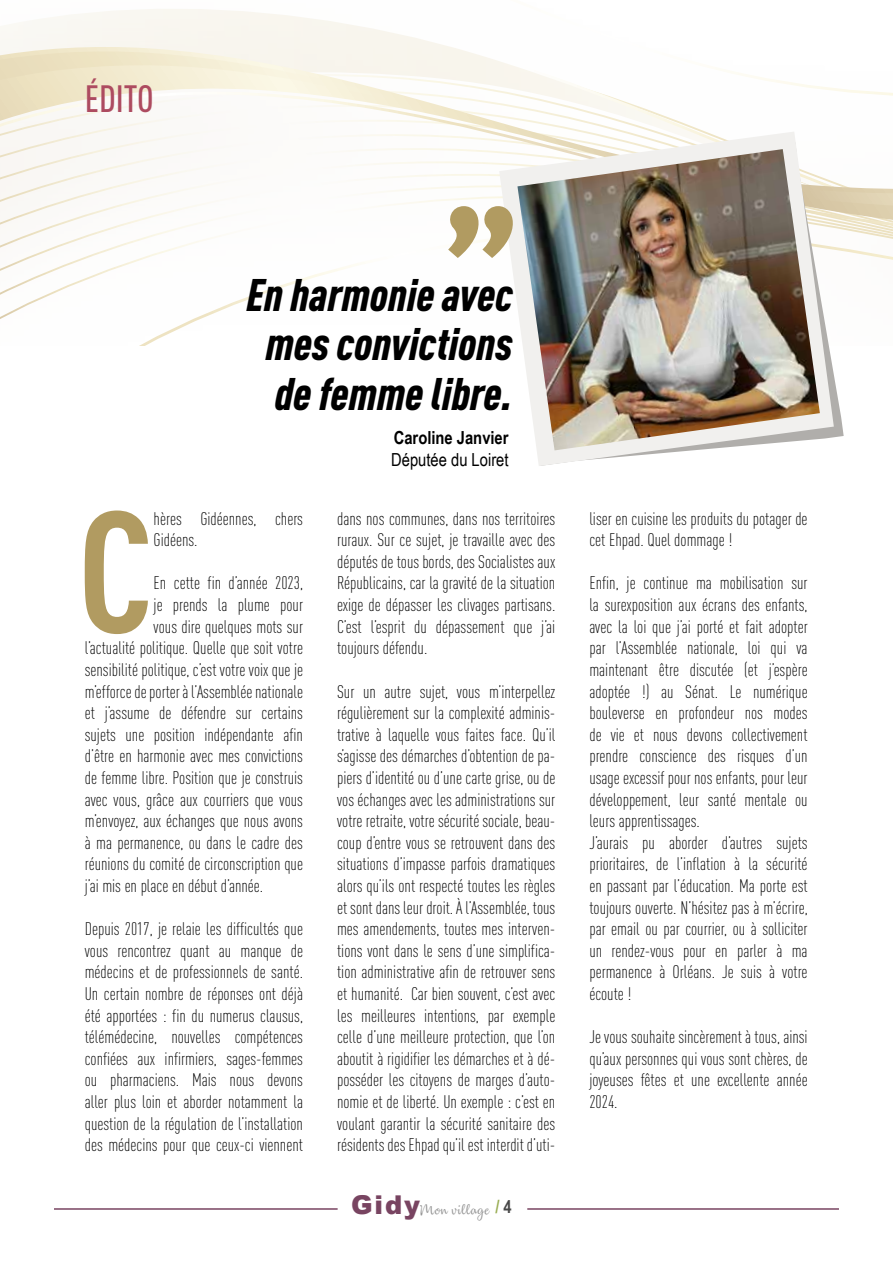
<style>
.page{position:relative;width:893px;height:1263px;background:#fff}
.page>*{position:absolute;margin:0;border:0;box-sizing:border-box;transform-origin:0 0}
.t1{font:700 condensed 169.65px "DIN Pro";color:#b19b61}
.t2{font:italic 900 condensed 45px/49.5px "DIN Pro";color:#000;text-align:justify}
.t3{font:500 condensed 37.5px "DIN Pro";color:#ad4b60}
.t4{font:300 condensed 18px/21.6px "DIN Pro";color:#000;text-align:justify}
.t5{font:700 18px "Arial Narrow";color:#000}
.t6{font:18px "Arial Narrow";color:#000}
.t7{font:13.8px "Dulcelin";letter-spacing:.05em;color:#939393}
.s1{font-family:"Arial";font-weight:900;font-size:25.95px;color:#784461}
.s2{font-family:"Arial Narrow";font-weight:700;font-size:18px;color:#99ad53}
.s3{font-family:"Arial Narrow";font-weight:700;font-size:18px;color:#484848}
</style>
<div class="page">
<hr style="left:527px;top:1208px;width:312px;height:2px;background:#784461">
<hr style="left:54px;top:1208px;width:284px;height:2px;background:#784461">
<svg style="left:0;top:125px;width:38px;height:145px"></svg>
<svg style="left:0;top:9px;width:478px;height:116px"></svg>
<svg style="left:38px;top:55px;width:855px;height:290px"></svg>
<svg style="left:834px;top:133px;width:10px;height:305px"></svg>
<svg style="left:499px;top:132px;width:335px;height:334px"></svg>
<img style="left:517px;top:149px;width:303px;height:301px">
<svg style="left:446px;top:206px;width:77px;height:52px"></svg>
<h3 class="t3" style="left:85px;top:71px;width:71px">ÉDITO</h3>
<h2 class="t2" style="left:266px;top:266px;width:248px;text-indent:-19px">En harmonie avec mes convictions de femme libre.</h2>
<p class="t5" style="left:394px;top:424px;width:116px">Caroline Janvier</p>
<p class="t6" style="left:391px;top:446px;width:119px">Députée du Loiret</p>
<h1 class="t1" style="left:78px;top:444px;width:77px">C</h1>
<p class="t4" style="left:154px;top:506px;width:151px">hères Gidéennes, chers<br>Gidéens.</p>
<p class="t4" style="left:154px;top:571px;width:151px">En cette fin d’année 2023,</p>
<p class="t4" style="left:154px;top:593px;width:151px">je prends la plume pour</p>
<p class="t4" style="left:154px;top:614px;width:151px">vous dire quelques mots sur</p>
<p class="t4" style="left:85px;top:636px;width:220px">l’actualité politique. Quelle que soit votre</p>
<p class="t4" style="left:85px;top:658px;width:220px">sensibilité politique, c’est votre voix que je</p>
<p class="t4" style="left:85px;top:679px;width:220px">m’efforce de porter à l’Assemblée nationale</p>
<p class="t4" style="left:85px;top:701px;width:220px">et j’assume de défendre sur certains</p>
<p class="t4" style="left:85px;top:722px;width:220px">sujets une position indépendante afin</p>
<p class="t4" style="left:85px;top:744px;width:220px">d’être en harmonie avec mes convictions</p>
<p class="t4" style="left:85px;top:766px;width:220px">de femme libre. Position que je construis</p>
<p class="t4" style="left:85px;top:787px;width:220px">avec vous, grâce aux courriers que vous</p>
<p class="t4" style="left:85px;top:809px;width:220px">m’envoyez, aux échanges que nous avons</p>
<p class="t4" style="left:85px;top:830px;width:220px">à ma permanence, ou dans le cadre des</p>
<p class="t4" style="left:85px;top:852px;width:220px">réunions du comité de circonscription que</p>
<p class="t4" style="left:85px;top:874px;width:180px">j’ai mis en place en début d’année.</p>
<p class="t4" style="left:85px;top:917px;width:220px">Depuis 2017, je relaie les difficultés que vous rencontrez quant au manque de médecins et de professionnels de santé.<br>Un certain nombre de réponses ont déjà été apportées : fin du numerus clausus, télémédecine, nouvelles compétences confiées aux infirmiers, sages-femmes ou pharmaciens. Mais nous devons aller plus loin et aborder notamment la question de la régulation de l’installation des médecins pour que ceux-ci viennent</p>
<p class="t4" style="left:337px;top:506px;width:220px">dans nos communes, dans nos territoires ruraux. Sur ce sujet, je travaille avec des députés de tous bords, des Socialistes aux Républicains, car la gravité de la situation exige de dépasser les clivages partisans.<br>C’est l’esprit du dépassement que j’ai toujours défendu.</p>
<p class="t4" style="left:337px;top:679px;width:220px">Sur un autre sujet, vous m’interpellez régulièrement sur la complexité adminis&shy;trative à laquelle vous faites face. Qu’il s’agisse des démarches d’obtention de pa&shy;piers d’identité ou d’une carte grise, ou de vos échanges avec les administrations sur votre retraite, votre sécurité sociale, beau&shy;coup d’entre vous se retrouvent dans des situations d’impasse parfois dramatiques alors qu’ils ont respecté toutes les règles et sont dans leur droit. À l’Assemblée, tous mes amendements, toutes mes interven&shy;tions vont dans le sens d’une simplifica&shy;tion administrative afin de retrouver sens et humanité. Car bien souvent, c’est avec les meilleures intentions, par exemple celle d’une meilleure protection, que l’on aboutit à rigidifier les démarches et à dé&shy;posséder les citoyens de marges d’auto&shy;nomie et de liberté. Un exemple : c’est en voulant garantir la sécurité sanitaire des résidents des Ehpad qu’il est interdit d’uti-</p>
<p class="t7" style="left:351px;top:1200px;width:162px"><span class="s1">Gidy</span>Mon village <span class="s2">/</span> <span class="s3">4</span></p>
<p class="t4" style="left:589px;top:506px;width:220px">liser en cuisine les produits du potager de cet Ehpad. Quel dommage !</p>
<p class="t4" style="left:589px;top:571px;width:220px;text-align:left">Enfin, je continue ma mobilisation sur la surexposition aux écrans des enfants, avec la loi que j’ai porté et fait adopter par l’Assemblée nationale, loi qui va maintenant être discutée (et j’espère adoptée !) au Sénat. Le numérique bouleverse en profondeur nos modes de vie et nous devons collectivement prendre conscience des risques d’un usage excessif pour nos enfants, pour leur développement, leur santé mentale ou leurs apprentissages.<br>J’aurais pu aborder d’autres sujets prioritaires, de l’inflation à la sécurité en passant par l’éducation. Ma porte est toujours ouverte. N’hésitez pas à m’écrire, par email ou par courrier, ou à solliciter un rendez-vous pour en parler à ma permanence à Orléans. Je suis à votre écoute !</p>
<p class="t4" style="left:589px;top:1025px;width:220px">Je vous souhaite sincèrement à tous, ainsi qu’aux personnes qui vous sont chères, de joyeuses fêtes et une excellente année 2024.</p>
</div>
